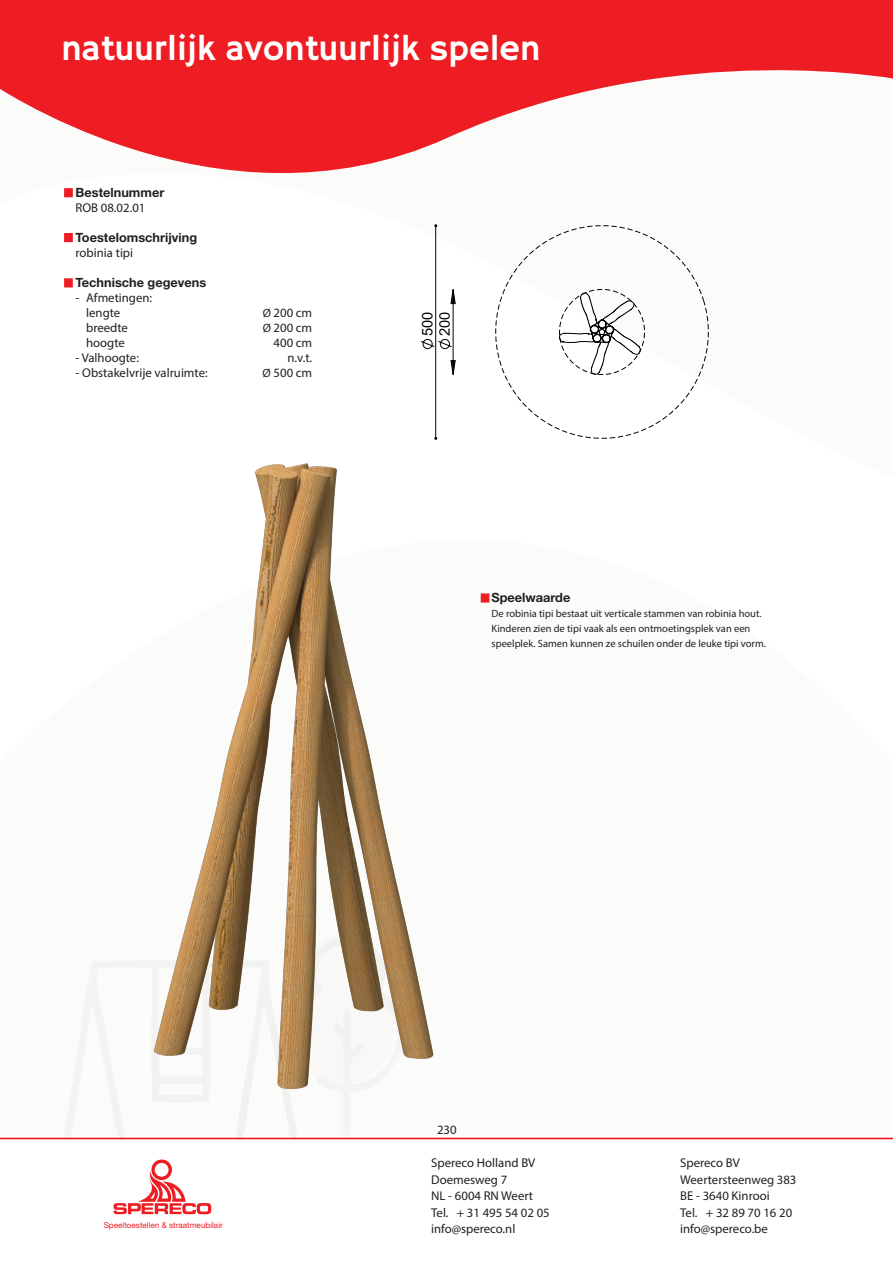
<style>
.page{position:relative;width:893px;height:1263px;background:#fff}
.page>*{position:absolute;margin:0;border:0;box-sizing:border-box;transform-origin:0 0}
.t1{font:36px "Hammersmith One";color:#fff}
.t2{font:700 33px "Helvetica Neue LT Std";color:#fff}
.t3{font:14.55px/17.4px "Arial";color:#040503}
.t4{font:12.75px/15px "Myriad Pro";color:#231f20}
.t5{font:700 12.75px "Helvetica Neue LT Std";color:#231f20}
.t6{font:10.5px/15px "Myriad Pro";color:#231f20}
.t7{font:8.1px "Helvetica Neue LT Std";color:#ee1d23}
.s1{font-size:12px}
</style>
<div class="page">
<svg style="left:114px;top:1159px;width:97px;height:55px"></svg>
<hr style="left:0;top:1137px;width:893px;height:2px;background:#ee1d23">
<svg style="left:61px;top:961px;width:358px;height:177px"></svg>
<svg style="left:0;top:0;width:893px;height:198px;fill:#ee1d23"></svg>
<div style="left:64px;top:188px;width:9px;height:9px;background:#ee1d23;border:2px solid #ee1d23"></div>
<div style="left:64px;top:233px;width:9px;height:9px;background:#ee1d23;border:2px solid #ee1d23"></div>
<div style="left:64px;top:278px;width:9px;height:9px;background:#ee1d23;border:2px solid #ee1d23"></div>
<svg style="left:481px;top:593px;width:8px;height:10px"></svg>
<img style="left:145px;top:463px;width:289px;height:634px">
<svg style="left:495px;top:225px;width:214px;height:214px"></svg>
<svg style="left:559px;top:289px;width:86px;height:86px"></svg>
<svg style="left:421px;top:224px;width:35px;height:216px"></svg>
<h1 class="t1" style="left:61px;top:29px;width:481px">natuurlijk avontuurlijk spelen</h1>
<h2 class="t2" style="left:209px;top:27px;width:456px">natuurlijk avontuurlijk spelen</h2>
<p class="t5" style="left:76px;top:185px;width:90px">Bestelnummer</p>
<p class="t4" style="left:76px;top:200px;width:71px">ROB 08.02.01</p>
<p class="t5" style="left:76px;top:230px;width:123px">Toestelomschrijving</p>
<p class="t4" style="left:76px;top:245px;width:59px">robinia tipi</p>
<p class="t5" style="left:76px;top:274px;width:132px">Technische gegevens</p>
<p class="t4" style="left:86px;top:290px;width:67px;text-indent:-11px">- Afmetingen: lengte</p>
<p class="t4" style="left:263px;top:305px;width:51px"><span class="s1">Ø</span> 200 cm</p>
<p class="t4" style="left:86px;top:320px;width:43px">breedte</p>
<p class="t4" style="left:263px;top:320px;width:51px"><span class="s1">Ø</span> 200 cm</p>
<p class="t4" style="left:86px;top:335px;width:40px">hoogte</p>
<p class="t4" style="left:274px;top:335px;width:40px">400 cm</p>
<p class="t4" style="left:76px;top:350px;width:65px">- Valhoogte:</p>
<p class="t4" style="left:287px;top:350px;width:26px">n.v.t.</p>
<p class="t4" style="left:76px;top:365px;width:134px">- Obstakelvrije valruimte:</p>
<p class="t4" style="left:263px;top:365px;width:51px"><span class="s1">Ø</span> 500 cm</p>
<p class="t3" style="left:419px;top:336px;width:26px;rotate:-90deg">500<br>200</p>
<p class="t5" style="left:492px;top:590px;width:80px">Speelwaarde</p>
<p class="t6" style="left:492px;top:606px;width:276px">De robinia tipi bestaat uit verticale stammen van robinia hout.<br>Kinderen zien de tipi vaak als een ontmoetingsplek van een speelplek. Samen kunnen ze schuilen onder de leuke tipi vorm.</p>
<p class="t7" style="left:104px;top:1220px;width:121px">Speeltoestellen &amp; straatmeubilair</p>
<p class="t4" style="left:437px;top:1122px;width:21px">230</p>
<p class="t4" style="left:431px;top:1155px;width:106px">Spereco Holland BV</p>
<p class="t4" style="left:680px;top:1155px;width:61px">Spereco BV</p>
<p class="t4" style="left:431px;top:1172px;width:78px">Doemesweg 7</p>
<p class="t4" style="left:680px;top:1172px;width:118px">Weertersteenweg 383</p>
<p class="t4" style="left:431px;top:1188px;width:103px">NL - 6004 RN Weert</p>
<p class="t4" style="left:680px;top:1188px;width:91px">BE - 3640 Kinrooi</p>
<p class="t4" style="left:431px;top:1205px;width:120px">Tel. + 31 495 54 02 05</p>
<p class="t4" style="left:680px;top:1205px;width:114px">Tel. + 32 89 70 16 20</p>
<p class="t4" style="left:431px;top:1221px;width:86px">info@spereco.nl</p>
<p class="t4" style="left:680px;top:1221px;width:89px">info@spereco.be</p>
</div>
